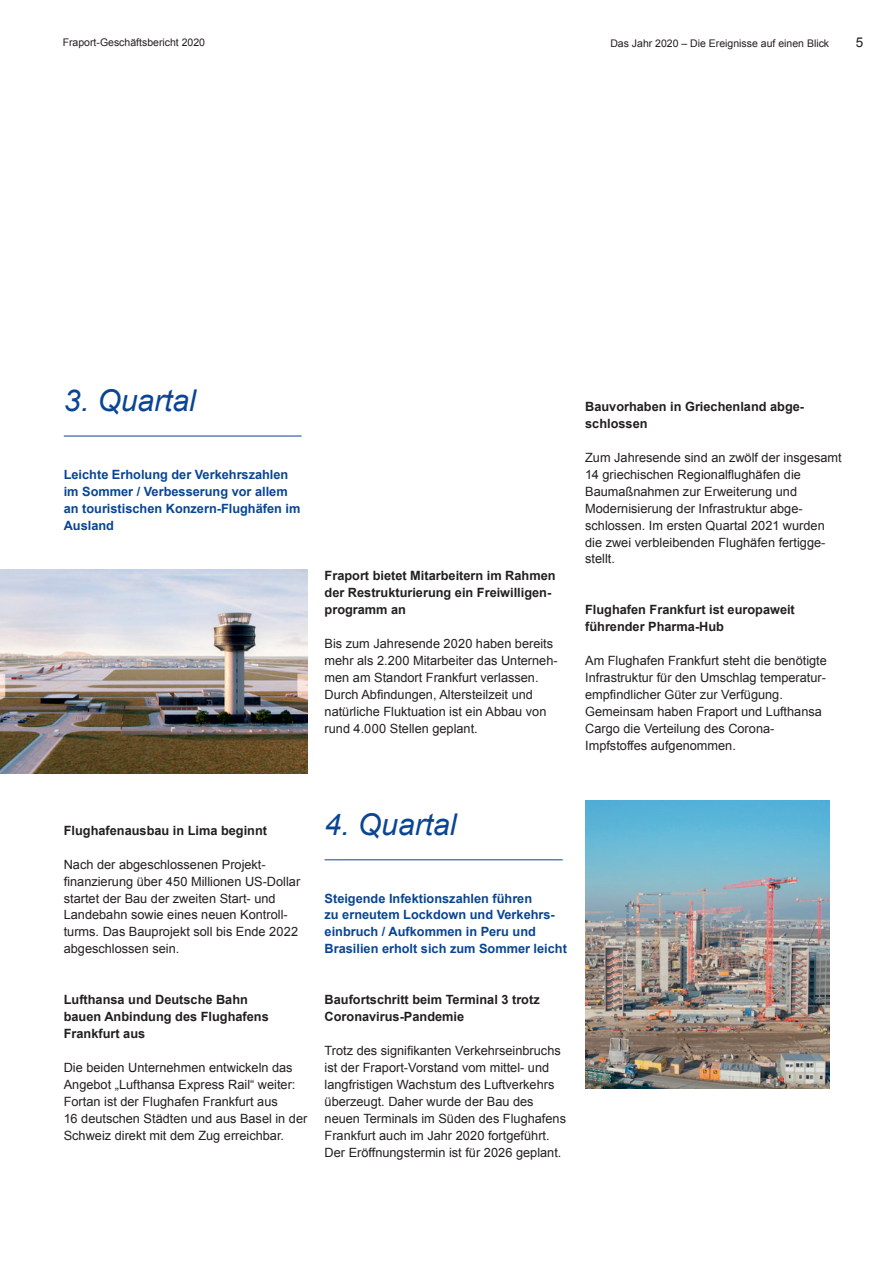
<style>
.page{position:relative;width:893px;height:1263px;background:#fff}
.page>*{position:absolute;margin:0;border:0;box-sizing:border-box;transform-origin:0 0}
._02_Überschrift_1{font:italic 30px "Arial";color:#094594}
.t1{font:13.5px "Arial";color:#231f20}
._00_Fließtext{font:12.75px/17px "Arial";color:#231f20}
._02_Überschrift_4{font:700 12.75px/17px "Arial";color:#231f20}
._02_Überschrift_4-2{font:700 12.75px/17px "Arial";color:#094594}
.t2{font:10.5px "Arial";color:#231f20}
</style>
<div class="page">
<hr style="left:64px;top:436px;width:238px;height:1px;background:#094594">
<hr style="left:325px;top:859px;width:238px;height:1px;background:#094594">
<img style="left:0;top:570px;width:308px;height:203px">
<img style="left:585px;top:801px;width:244px;height:287px">
<p class="t2" style="left:63px;top:36px;width:144px">Fraport-Geschäftsbericht 2020</p>
<p class="t2" style="left:610px;top:36px;width:220px">Das Jahr 2020 – Die Ereignisse auf einen Blick</p>
<p class="t1" style="left:856px;top:33px;width:9px">5</p>
<p class="_02_Überschrift_1" style="left:64px;top:381px;width:133px">3. Quartal</p>
<p class="_02_Überschrift_4-2" style="left:64px;top:466px;width:238px">Leichte Erholung der Verkehrszahlen im Sommer / Verbesserung vor allem an touristischen Konzern-Flughäfen im<br>Ausland</p>
<p class="_02_Überschrift_4" style="left:325px;top:568px;width:232px">Fraport bietet Mitarbeitern im Rahmen der Restrukturierung ein Freiwilligen&shy;programm an</p>
<p class="_00_Fließtext" style="left:325px;top:635px;width:235px">Bis zum Jahresende 2020 haben bereits mehr als 2.200 Mitarbeiter das Unterneh&shy;men am Standort Frankfurt verlassen.<br>Durch Abfindungen, Altersteilzeit und natürliche Fluktuation ist ein Abbau von rund 4.000 Stellen geplant.</p>
<p class="_02_Überschrift_4" style="left:585px;top:398px;width:220px">Bauvorhaben in Griechenland abge&shy;schlossen</p>
<p class="_00_Fließtext" style="left:585px;top:449px;width:258px">Zum Jahresende sind an zwölf der insgesamt 14 griechischen Regionalflughäfen die Baumaßnahmen zur Erweiterung und Modernisierung der Infrastruktur abge&shy;schlossen. Im ersten Quartal 2021 wurden die zwei verbleibenden Flughäfen fertigge&shy;stellt.</p>
<p class="_02_Überschrift_4" style="left:585px;top:602px;width:211px">Flughafen Frankfurt ist europaweit führender Pharma-Hub</p>
<p class="_00_Fließtext" style="left:585px;top:652px;width:243px">Am Flughafen Frankfurt steht die benötigte Infrastruktur für den Umschlag temperatur&shy;empfindlicher Güter zur Verfügung.<br>Gemeinsam haben Fraport und Lufthansa Cargo die Verteilung des Corona-Impfstoffes aufgenommen.</p>
<p class="_02_Überschrift_4" style="left:64px;top:822px;width:205px">Flughafenausbau in Lima beginnt</p>
<p class="_00_Fließtext" style="left:64px;top:856px;width:238px">Nach der abgeschlossenen Projekt&shy;finanzierung über 450 Millionen US-Dollar startet der Bau der zweiten Start- und Landebahn sowie eines neuen Kontroll&shy;turms. Das Bauprojekt soll bis Ende 2022 abgeschlossen sein.</p>
<p class="_02_Überschrift_4" style="left:64px;top:992px;width:206px">Lufthansa und Deutsche Bahn bauen Anbindung des Flughafens<br>Frankfurt aus</p>
<p class="_00_Fließtext" style="left:64px;top:1059px;width:245px">Die beiden Unternehmen entwickeln das Angebot „Lufthansa Express Rail“ weiter:<br>Fortan ist der Flughafen Frankfurt aus<br>16 deutschen Städten und aus Basel in der Schweiz direkt mit dem Zug erreichbar.</p>
<p class="_02_Überschrift_1" style="left:325px;top:805px;width:133px">4. Quartal</p>
<p class="_02_Überschrift_4-2" style="left:325px;top:890px;width:244px">Steigende Infektionszahlen führen<br>zu erneutem Lockdown und Verkehrs&shy;einbruch / Aufkommen in Peru und Brasilien erholt sich zum Sommer leicht</p>
<p class="_02_Überschrift_4" style="left:325px;top:992px;width:217px">Baufortschritt beim Terminal 3 trotz<br>Coronavirus-Pandemie</p>
<p class="_00_Fließtext" style="left:325px;top:1042px;width:243px">Trotz des signifikanten Verkehrseinbruchs ist der Fraport-Vorstand vom mittel- und langfristigen Wachstum des Luftverkehrs überzeugt. Daher wurde der Bau des neuen Terminals im Süden des Flughafens Frankfurt auch im Jahr 2020 fortgeführt.<br>Der Eröffnungstermin ist für 2026 geplant.</p>
</div>
